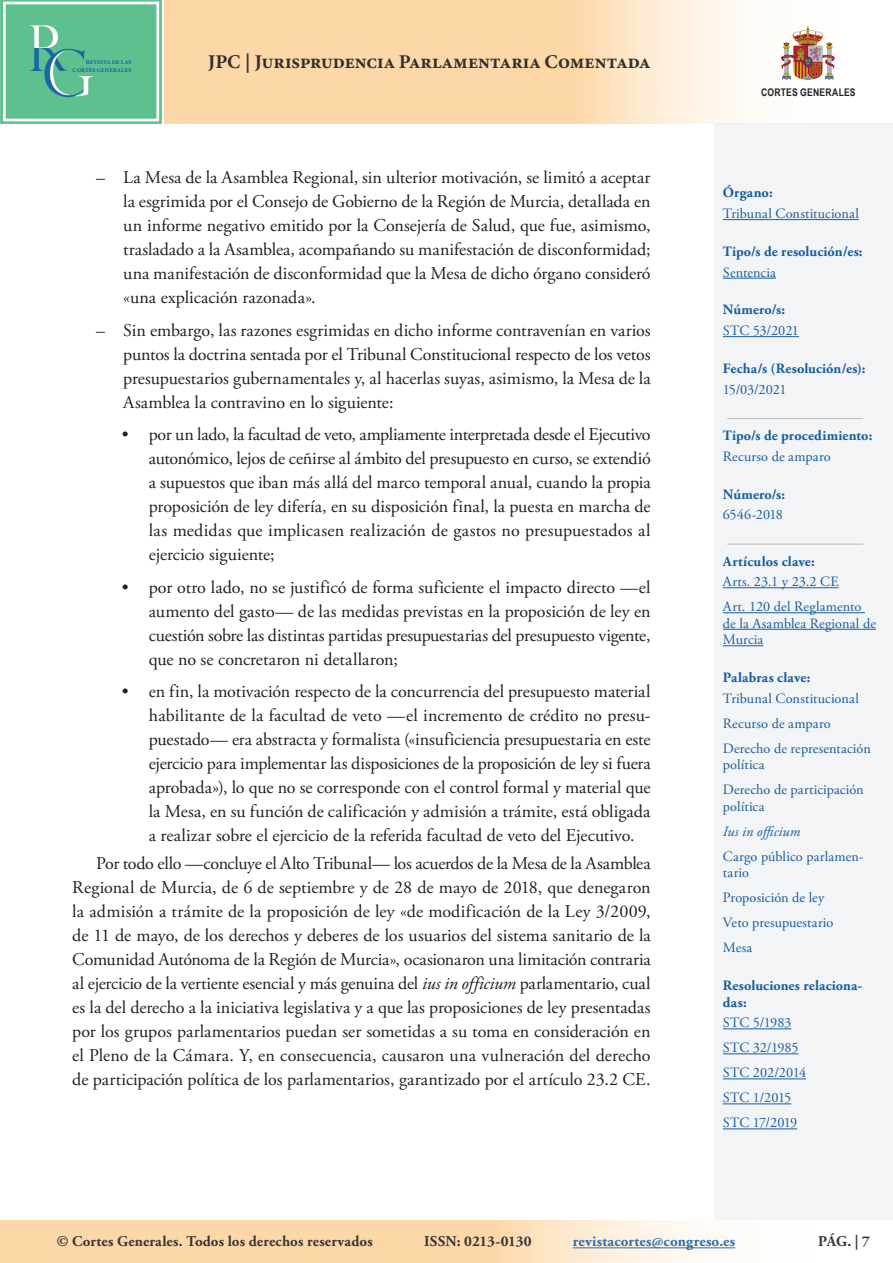
<style>
.page{position:relative;width:893px;height:1263px;background:#fff}
.page>*{position:absolute;margin:0;border:0;box-sizing:border-box;transform-origin:0 0}
.t1{font:19.5px "Minion Variable Concept";letter-spacing:.005em;color:#312f30}
._6_1__Párrafo_normal{font:18px/24px "Adobe Garamond Pro";letter-spacing:-.005em;color:#231f20;text-align:justify}
.t2{font:700 15px "Adobe Garamond Pro";letter-spacing:.01em;color:#231f20}
.t3{font:700 15px "Adobe Garamond Pro";letter-spacing:.015em;color:#175d9e}
.t4{font:14.25px/25px "Adobe Garamond Pro";color:#175d9e}
.t5{font:700 14.25px/16.5px "Adobe Garamond Pro";letter-spacing:.01em;color:#175d9e}
.t6{font:italic 14.25px "Adobe Garamond Pro";letter-spacing:.005em;color:#175d9e}
.t7{font:700 10.5px "Arial Narrow";letter-spacing:.02em;color:#231f20}
.t8{font:5.7px/8.7px "Minion Variable Concept";letter-spacing:.03em;color:#175d9e;text-align:right}
.s1{font-style:italic}
</style>
<div class="page">
<div style="left:714px;top:123px;width:179px;height:1097px;background:#f2f3f4"></div>
<hr style="left:723px;top:219px;width:136px;height:1px;background:#175d9e">
<hr style="left:723px;top:278px;width:53px;height:1px;background:#175d9e">
<hr style="left:723px;top:336px;width:76px;height:1px;background:#175d9e">
<hr style="left:727px;top:418px;width:136px;height:1px;background:#bcbdc0">
<hr style="left:727px;top:544px;width:136px;height:1px;background:#bcbdc0">
<hr style="left:723px;top:587px;width:116px;height:1px;background:#175d9e">
<hr style="left:723px;top:612px;width:142px;height:1px;background:#175d9e">
<hr style="left:723px;top:629px;width:153px;height:1px;background:#175d9e">
<hr style="left:723px;top:645px;width:40px;height:1px;background:#175d9e">
<hr style="left:723px;top:1028px;width:68px;height:1px;background:#175d9e">
<hr style="left:723px;top:1053px;width:75px;height:1px;background:#175d9e">
<hr style="left:723px;top:1078px;width:83px;height:1px;background:#175d9e">
<hr style="left:723px;top:1103px;width:68px;height:1px;background:#175d9e">
<hr style="left:723px;top:1128px;width:74px;height:1px;background:#175d9e">
<svg style="left:0;top:1220px;width:736px;height:43px;background:#fcdfb8"></svg>
<hr style="left:573px;top:1247px;width:162px;height:1px;background:#175d9e">
<svg style="left:164px;top:0;width:671px;height:123px;background:#fbdfbb"></svg>
<img style="left:781px;top:26px;width:27px;height:44px">
<img style="left:0;top:0;width:162px;height:123px">
<p class="t8" style="left:73px;top:58px;width:60px">REVISTA DE LAS<br>CORTES GENERALES</p>
<p class="t1" style="left:208px;top:48px;width:443px">JPC | Jurisprudencia Parlamentaria Comentada</p>
<p class="_6_1__Párrafo_normal" style="left:123px;top:166px;width:529px;text-indent:-27px">– La Mesa de la Asamblea Regional, sin ulterior motivación, se limitó a aceptar la esgrimida por el Consejo de Gobierno de la Región de Murcia, detallada en un informe negativo emitido por la Consejería de Salud, que fue, asimismo, trasladado a la Asamblea, acompañando su manifestación de disconformidad; una manifestación de disconformidad que la Mesa de dicho órgano consideró «una explicación razonada».</p>
<p class="_6_1__Párrafo_normal" style="left:123px;top:319px;width:529px;text-indent:-27px">– Sin embargo, las razones esgrimidas en dicho informe contravenían en varios puntos la doctrina sentada por el Tribunal Constitucional respecto de los vetos presupuestarios gubernamentales y, al hacerlas suyas, asimismo, la Mesa de la Asamblea la contravino en lo siguiente:</p>
<p class="_6_1__Párrafo_normal" style="left:149px;top:423px;width:503px;text-indent:-27px">• por un lado, la facultad de veto, ampliamente interpretada desde el Ejecutivo autonómico, lejos de ceñirse al ámbito del presupuesto en curso, se extendió a supuestos que iban más allá del marco temporal anual, cuando la propia proposición de ley difería, en su disposición final, la puesta en marcha de las medidas que implicasen realización de gastos no presupuestados al ejercicio siguiente;</p>
<p class="_6_1__Párrafo_normal" style="left:149px;top:576px;width:503px;text-indent:-27px">• por otro lado, no se justificó de forma suficiente el impacto directo —el aumento del gasto— de las medidas previstas en la proposición de ley en cuestión sobre las distintas partidas presupuestarias del presupuesto vigente, que no se concretaron ni detallaron;</p>
<p class="_6_1__Párrafo_normal" style="left:149px;top:680px;width:503px;text-indent:-27px">• en fin, la motivación respecto de la concurrencia del presupuesto material habilitante de la facultad de veto —el incremento de crédito no presu&shy;puestado— era abstracta y formalista («insuficiencia presupuestaria en este ejercicio para implementar las disposiciones de la proposición de ley si fuera aprobada»), lo que no se corresponde con el control formal y material que la Mesa, en su función de calificación y admisión a trámite, está obligada a realizar sobre el ejercicio de la referida facultad de veto del Ejecutivo.</p>
<p class="_6_1__Párrafo_normal" style="left:72px;top:852px;width:580px;text-indent:24px">Por todo ello —concluye el Alto Tribunal— los acuerdos de la Mesa de la Asamblea Regional de Murcia, de 6 de septiembre y de 28 de mayo de 2018, que denegaron la admisión a trámite de la proposición de ley «de modificación de la Ley 3/2009, de 11 de mayo, de los derechos y deberes de los usuarios del sistema sanitario de la Comunidad Autónoma de la Región de Murcia», ocasionaron una limitación contraria al ejercicio de la vertiente esencial y más genuina del <span class="s1">ius in officium</span> parlamentario, cual es la del derecho a la iniciativa legislativa y a que las proposiciones de ley presentadas por los grupos parlamentarios puedan ser sometidas a su toma en consideración en el Pleno de la Cámara. Y, en consecuencia, causaron una vulneración del derecho de participación política de los parlamentarios, garantizado por el artículo 23.2 CE.</p>
<p class="t7" style="left:761px;top:85px;width:96px">CORTES GENERALES</p>
<p class="t5" style="left:723px;top:185px;width:51px">Órgano:</p>
<p class="t4" style="left:723px;top:202px;width:137px">Tribunal Constitucional</p>
<p class="t5" style="left:723px;top:243px;width:141px">Tipo/s de resolución/es:</p>
<p class="t4" style="left:723px;top:260px;width:55px">Sentencia</p>
<p class="t5" style="left:723px;top:302px;width:64px">Número/s:</p>
<p class="t4" style="left:723px;top:319px;width:78px">STC 53/2021</p>
<p class="t5" style="left:723px;top:360px;width:144px">Fecha/s (Resolución/es):</p>
<p class="t4" style="left:723px;top:377px;width:65px">15/03/2021</p>
<p class="t5" style="left:723px;top:427px;width:151px">Tipo/s de procedimiento:</p>
<p class="t4" style="left:723px;top:444px;width:109px">Recurso de amparo</p>
<p class="t5" style="left:723px;top:486px;width:64px">Número/s:</p>
<p class="t4" style="left:723px;top:503px;width:62px">6546-2018</p>
<p class="t5" style="left:723px;top:553px;width:93px">Artículos clave:</p>
<p class="t4" style="left:723px;top:570px;width:140px">Arts. 23.1 y 23.2 CE<br>Art. 120 del Reglamento</p>
<p class="t4" style="left:723px;top:615px;width:155px;line-height:16.5px">de la Asamblea Regional de<br>Murcia</p>
<p class="t5" style="left:723px;top:670px;width:89px">Palabras clave:</p>
<p class="t4" style="left:723px;top:686px;width:149px">Tribunal Constitucional<br>Recurso de amparo<br>Derecho de representación</p>
<p class="t4" style="left:723px;top:753px;width:142px">política<br>Derecho de participación</p>
<p class="t4" style="left:723px;top:794px;width:43px">política</p>
<p class="t6" style="left:723px;top:823px;width:79px">Ius in officium</p>
<p class="t4" style="left:723px;top:849px;width:142px;line-height:16.5px">Cargo público parlamen&shy;tario</p>
<p class="t4" style="left:723px;top:886px;width:112px">Proposición de ley<br>Veto presupuestario<br>Mesa</p>
<p class="t5" style="left:723px;top:978px;width:141px">Resoluciones relaciona&shy;das:</p>
<p class="t4" style="left:723px;top:1011px;width:85px">STC 5/1983<br>STC 32/1985<br>STC 202/2014<br>STC 1/2015<br>STC 17/2019</p>
<p class="t2" style="left:57px;top:1233px;width:317px">© Cortes Generales. Todos los derechos reservados</p>
<p class="t2" style="left:424px;top:1233px;width:109px">ISSN: 0213-0130</p>
<p class="t3" style="left:573px;top:1233px;width:164px">revistacortes@congreso.es</p>
<p class="t2" style="left:818px;top:1233px;width:53px">PÁG. | 7</p>
</div>
